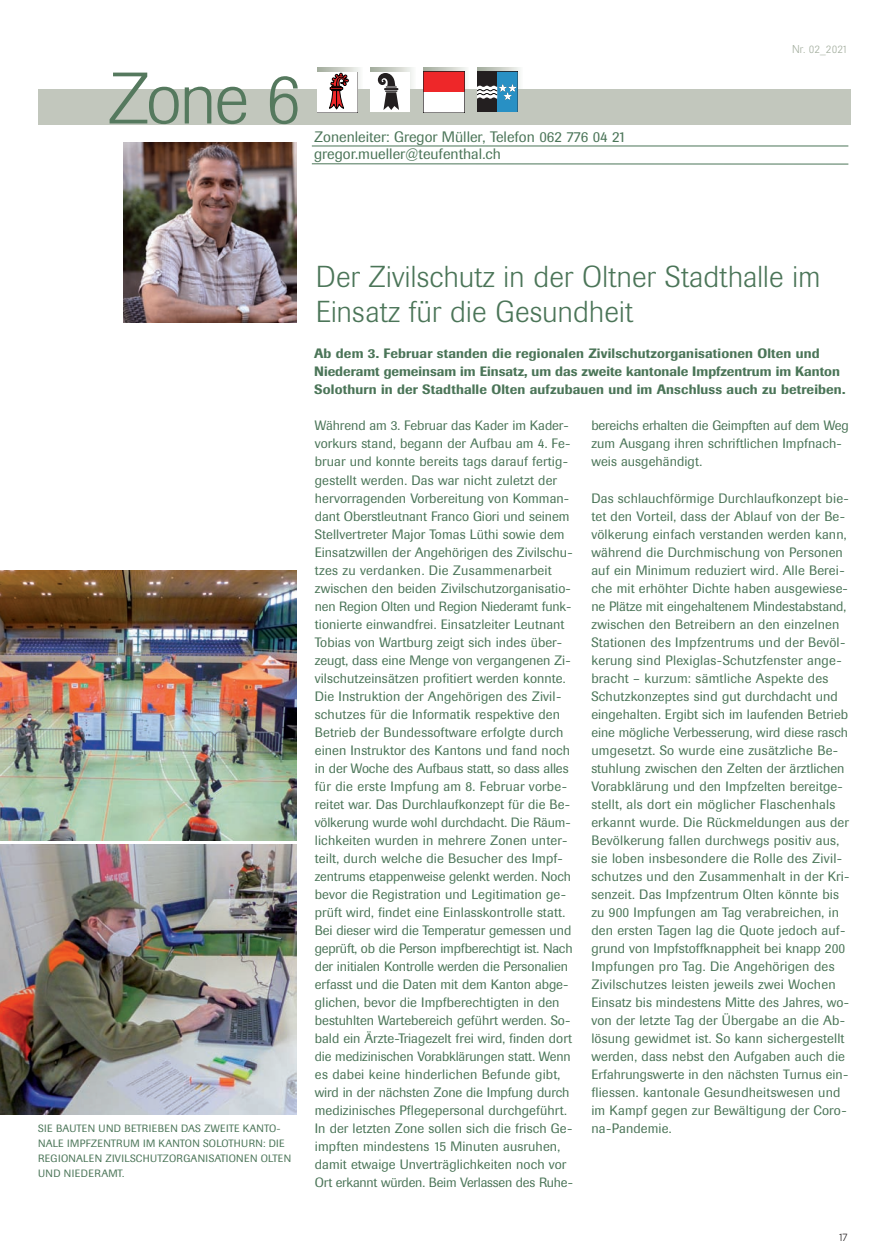
<style>
.page{position:relative;width:890px;height:1260px;background:#fff}
.page>*{position:absolute;margin:0;border:0;box-sizing:border-box;transform-origin:0 0}
.t1{font:300 72px "Berthold Imago BQ";color:#55795e}
.t2{font:300 30px/35.4px "Berthold Imago BQ";letter-spacing:.01em;color:#4b7558}
.t3{font:15px/17.2px "Berthold Imago BQ";color:#4b7558}
.t4{font:13.5px/18px "Berthold Imago BQ";letter-spacing:.01em;color:#4b7558}
.t5{font:500 13.5px/18px "Berthold Imago BQ";letter-spacing:.01em;color:#4b7558}
.t6{font:13.35px "Berthold Imago BQ";letter-spacing:-.01em;color:#4b7558}
.t7{font:300 11.25px "Berthold Imago BQ";letter-spacing:.01em;color:#a0ab9b}
.t8{font:300 11.25px "Berthold Imago BQ";color:#231f20}
.t9{font:10.5px/15px "Berthold Imago BQ";letter-spacing:.025em;color:#4b7558}
</style>
<div class="page">
<img style="left:0;top:67px;width:851px;height:1048px">
<h1 class="t1" style="left:108px;top:59px;width:194px">Zone 6</h1>
<p class="t3" style="left:314px;top:128px;width:313px">Zonenleiter: Gregor Müller, Telefon 062 776 04 21 gregor.mueller@teufenthal.ch</p>
<p class="t7" style="left:791px;top:43px;width:57px">Nr. 02_2021</p>
<h2 class="t2" style="left:315px;top:259px;width:506px">Der Zivilschutz in der Oltner Stadthalle im<br>Einsatz für die Gesundheit</h2>
<p class="t5" style="left:314px;top:345px;width:533px">Ab dem 3. Februar standen die regionalen Zivilschutzorganisationen Olten und<br>Niederamt gemeinsam im Einsatz, um das zweite kantonale Impfzentrum im Kanton<br>Solothurn in der Stadthalle Olten aufzubauen und im Anschluss auch zu betreiben.</p>
<p class="t4" style="left:315px;top:417px;width:259px">Während am 3. Februar das Kader im Kader&shy;vorkurs stand, begann der Aufbau am 4. Fe&shy;bruar und konnte bereits tags darauf fertig&shy;gestellt werden. Das war nicht zuletzt der hervorragenden Vorbereitung von Komman&shy;dant Oberstleutnant Franco Giori und seinem Stellvertreter Major Tomas Lüthi sowie dem Einsatzwillen der Angehörigen des Zivilschu&shy;tzes zu verdanken. Die Zusammenarbeit zwischen den beiden Zivilschutzorganisatio-</p>
<p class="t6" style="left:315px;top:598px;width:258px">nen Region Olten und Region Niederamt funk-</p>
<p class="t4" style="left:315px;top:615px;width:257px">tionierte einwandfrei. Einsatzleiter Leutnant Tobias von Wartburg zeigt sich indes über&shy;zeugt, dass eine Menge von vergangenen Zi&shy;vilschutzeinsätzen profitiert werden konnte.<br>Die Instruktion der Angehörigen des Zivil&shy;schutzes für die Informatik respektive den Betrieb der Bundessoftware erfolgte durch einen Instruktor des Kantons und fand noch in der Woche des Aufbaus statt, so dass alles für die erste Impfung am 8. Februar vorbe&shy;reitet war. Das Durchlaufkonzept für die Be-</p>
<p class="t6" style="left:315px;top:814px;width:257px">völkerung wurde wohl durchdacht. Die Räum-</p>
<p class="t4" style="left:315px;top:831px;width:254px">lichkeiten wurden in mehrere Zonen unter&shy;teilt, durch welche die Besucher des Impf-</p>
<p class="t6" style="left:315px;top:868px;width:257px">zentrums etappenweise gelenkt werden. Noch</p>
<p class="t4" style="left:315px;top:885px;width:259px">bevor die Registration und Legitimation ge&shy;prüft wird, findet eine Einlasskontrolle statt.<br>Bei dieser wird die Temperatur gemessen und geprüft, ob die Person impfberechtigt ist. Nach der initialen Kontrolle werden die Personalien erfasst und die Daten mit dem Kanton abge&shy;glichen, bevor die Impfberechtigten in den bestuhlten Wartebereich geführt werden. So&shy;bald ein Ärzte-Triagezelt frei wird, finden dort</p>
<p class="t6" style="left:315px;top:1048px;width:257px">die medizinischen Vorabklärungen statt. Wenn</p>
<p class="t4" style="left:315px;top:1065px;width:259px">es dabei keine hinderlichen Befunde gibt, wird in der nächsten Zone die Impfung durch medizinisches Pflegepersonal durchgeführt.<br>In der letzten Zone sollen sich die frisch Ge&shy;impften mindestens 15 Minuten ausruhen, damit etwaige Unverträglichkeiten noch vor</p>
<p class="t6" style="left:315px;top:1174px;width:259px">Ort erkannt würden. Beim Verlassen des Ruhe-</p>
<p class="t4" style="left:591px;top:417px;width:259px">bereichs erhalten die Geimpften auf dem Weg zum Ausgang ihren schriftlichen Impfnach&shy;weis ausgehändigt.</p>
<p class="t4" style="left:591px;top:489px;width:259px">Das schlauchförmige Durchlaufkonzept bie&shy;tet den Vorteil, dass der Ablauf von der Be&shy;völkerung einfach verstanden werden kann, während die Durchmischung von Personen auf ein Minimum reduziert wird. Alle Berei&shy;che mit erhöhter Dichte haben ausgewiese&shy;ne Plätze mit eingehaltenem Mindestabstand, zwischen den Betreibern an den einzelnen Stationen des Impfzentrums und der Bevöl&shy;kerung sind Plexiglas-Schutzfenster ange&shy;bracht – kurzum: sämtliche Aspekte des Schutzkonzeptes sind gut durchdacht und eingehalten. Ergibt sich im laufenden Betrieb</p>
<p class="t6" style="left:591px;top:724px;width:258px">eine mögliche Verbesserung, wird diese rasch</p>
<p class="t4" style="left:591px;top:741px;width:259px">umgesetzt. So wurde eine zusätzliche Be&shy;stuhlung zwischen den Zelten der ärztlichen Vorabklärung und den Impfzelten bereitge&shy;stellt, als dort ein möglicher Flaschenhals erkannt wurde. Die Rückmeldungen aus der Bevölkerung fallen durchwegs positiv aus, sie loben insbesondere die Rolle des Zivil&shy;schutzes und den Zusammenhalt in der Kri&shy;senzeit. Das Impfzentrum Olten könnte bis zu 900 Impfungen am Tag verabreichen, in den ersten Tagen lag die Quote jedoch auf&shy;grund von Impfstoffknappheit bei knapp 200<br>Impfungen pro Tag. Die Angehörigen des Zivilschutzes leisten jeweils zwei Wochen Einsatz bis mindestens Mitte des Jahres, wo&shy;von der letzte Tag der Übergabe an die Ab&shy;lösung gewidmet ist. So kann sichergestellt werden, dass nebst den Aufgaben auch die</p>
<p class="t6" style="left:591px;top:1066px;width:258px">Erfahrungswerte in den nächsten Turnus ein-</p>
<p class="t4" style="left:591px;top:1083px;width:257px">fliessen. kantonale Gesundheitswesen und im Kampf gegen zur Bewältigung der Coro-</p>
<p class="t9" style="left:38px;top:1121px;width:244px">SIE BAUTEN UND BETRIEBEN DAS ZWEITE KANTO-</p>
<p class="t4" style="left:591px;top:1119px;width:82px">na-Pandemie.</p>
<p class="t9" style="left:38px;top:1136px;width:255px">NALE IMPFZENTRUM IM KANTON SOLOTHURN: DIE<br>REGIONALEN ZIVILSCHUTZORGANISATIONEN OLTEN<br>UND NIEDERAMT.</p>
<p class="t8" style="left:838px;top:1231px;width:11px">17</p>
</div>
